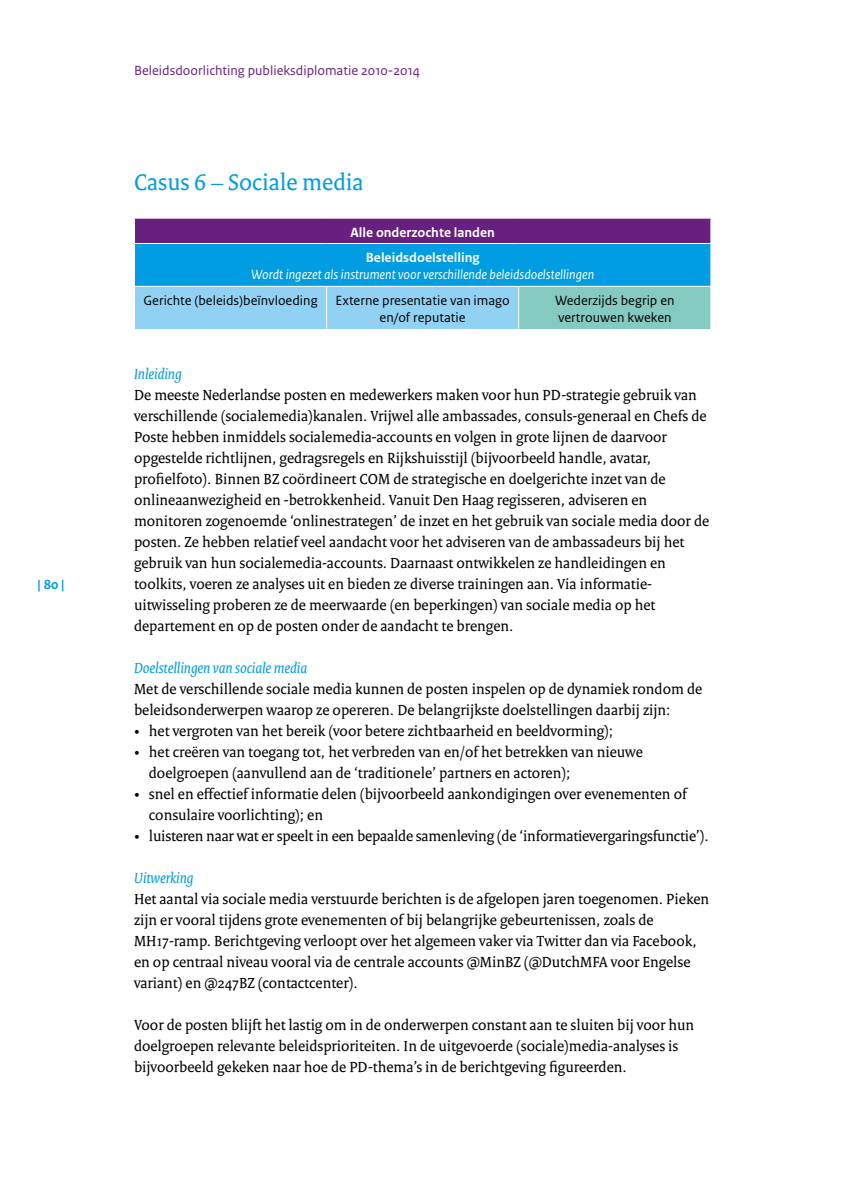
<style>
.page{position:relative;width:844px;height:1191px;background:#fff}
.page>*{position:absolute;margin:0;border:0;box-sizing:border-box;transform-origin:0 0}
._04_RO_Paragraafkop{font:24.5px "Rijksoverheid Serif";color:#009de2}
._10_RO_Broodtekst{font:15.75px/21px "Rijksoverheid Serif";color:#000}
._06_RO_Subalineakop{font:italic 15.75px "Rijksoverheid Serif";color:#009de2}
._32_RO_Tabel_Broodte{font:14px/17.5px "Rijksoverheid Sans Text";color:#000;text-align:center}
._31_RO_Tabel_Tussenk{font:italic 14px "Rijksoverheid Sans Text";color:#fff}
.t1{font:14px "Rijksoverheid Sans Text";color:#67207f}
._31_RO_Tabel_Tussenk-2{font:700 14px "Rijksoverheid Sans Text";color:#fff}
.t2{font:700 14px "Rijksoverheid Sans Text";color:#009de2}
</style>
<div class="page">
<div style="left:134px;top:218px;width:576px;height:25px;background:#67207f"></div>
<div style="left:134px;top:243px;width:576px;height:43px;background:#009de2"></div>
<div style="left:135px;top:287px;width:383px;height:42px;background:#91d1f3"></div>
<div style="left:518px;top:286px;width:192px;height:43px;background:#84cac0"></div>
<hr style="left:326px;top:287px;width:1px;height:42px;background:#fff">
<hr style="left:518px;top:287px;width:1px;height:42px;background:#fff">
<hr style="left:134px;top:218px;width:192px;height:1px;background:#fff">
<svg style="left:134px;top:219px;width:1px;height:24px"></svg>
<hr style="left:326px;top:218px;width:192px;height:1px;background:#fff">
<hr style="left:518px;top:218px;width:193px;height:1px;background:#fff">
<svg style="left:710px;top:219px;width:1px;height:24px"></svg>
<hr style="left:134px;top:243px;width:192px;height:1px;background:#fff">
<hr style="left:134px;top:244px;width:1px;height:42px;background:#fff">
<hr style="left:326px;top:243px;width:192px;height:1px;background:#fff">
<hr style="left:518px;top:243px;width:193px;height:1px;background:#fff">
<hr style="left:518px;top:286px;width:193px;height:1px;background:#fff">
<p class="t2" style="left:38px;top:576px;width:28px">| 80 |</p>
<p class="t1" style="left:134px;top:62px;width:287px">Beleidsdoorlichting publieksdiplomatie 2010-2014</p>
<p class="_04_RO_Paragraafkop" style="left:134px;top:167px;width:231px">Casus 6 – Sociale media</p>
<p class="_31_RO_Tabel_Tussenk-2" style="left:350px;top:224px;width:146px">Alle onderzochte landen</p>
<p class="_31_RO_Tabel_Tussenk-2" style="left:365px;top:249px;width:115px">Beleidsdoelstelling</p>
<p class="_31_RO_Tabel_Tussenk" style="left:251px;top:267px;width:344px">Wordt ingezet als instrument voor verschillende beleidsdoelstellingen</p>
<p class="_32_RO_Tabel_Broodte" style="left:143px;top:291px;width:175px">Gerichte (beleids)beïnvloeding</p>
<p class="_32_RO_Tabel_Broodte" style="left:335px;top:291px;width:176px">Externe presentatie van imago en/of reputatie</p>
<p class="_32_RO_Tabel_Broodte" style="left:555px;top:291px;width:121px;text-align:left">Wederzijds begrip en vertrouwen kweken</p>
<p class="_06_RO_Subalineakop" style="left:134px;top:364px;width:49px">Inleiding</p>
<p class="_10_RO_Broodtekst" style="left:134px;top:384px;width:576px">De meeste Nederlandse posten en medewerkers maken voor hun PD-strategie gebruik van verschillende (socialemedia)kanalen. Vrijwel alle ambassades, consuls-generaal en Chefs de Poste hebben inmiddels socialemedia-accounts en volgen in grote lijnen de daarvoor opgestelde richtlijnen, gedragsregels en Rijkshuisstijl (bijvoorbeeld handle, avatar, profielfoto). Binnen BZ coördineert COM de strategische en doelgerichte inzet van de onlineaanwezigheid en -betrokkenheid. Vanuit Den Haag regisseren, adviseren en monitoren zogenoemde ‘onlinestrategen’ de inzet en het gebruik van sociale media door de posten. Ze hebben relatief veel aandacht voor het adviseren van de ambassadeurs bij het gebruik van hun socialemedia-accounts. Daarnaast ontwikkelen ze handleidingen en toolkits, voeren ze analyses uit en bieden ze diverse trainingen aan. Via informatie&shy;uitwisseling proberen ze de meerwaarde (en beperkingen) van sociale media op het departement en op de posten onder de aandacht te brengen.</p>
<p class="_06_RO_Subalineakop" style="left:134px;top:658px;width:174px">Doelstellingen van sociale media</p>
<p class="_10_RO_Broodtekst" style="left:134px;top:678px;width:569px">Met de verschillende sociale media kunnen de posten inspelen op de dynamiek rondom de beleidsonderwerpen waarop ze opereren. De belangrijkste doelstellingen daarbij zijn:</p>
<p class="_10_RO_Broodtekst" style="left:134px;top:720px;width:480px">• het vergroten van het bereik (voor betere zichtbaarheid en beeldvorming);</p>
<p class="_10_RO_Broodtekst" style="left:149px;top:741px;width:495px;text-indent:-15px">• het creëren van toegang tot, het verbreden van en/of het betrekken van nieuwe doelgroepen (aanvullend aan de ‘traditionele’ partners en actoren);</p>
<p class="_10_RO_Broodtekst" style="left:149px;top:783px;width:539px;text-indent:-15px">• snel en effectief informatie delen (bijvoorbeeld aankondigingen over evenementen of consulaire voorlichting); en</p>
<p class="_10_RO_Broodtekst" style="left:134px;top:825px;width:576px">• luisteren naar wat er speelt in een bepaalde samenleving (de ‘informatievergaringsfunctie’).</p>
<p class="_06_RO_Subalineakop" style="left:134px;top:868px;width:61px">Uitwerking</p>
<p class="_10_RO_Broodtekst" style="left:134px;top:888px;width:576px">Het aantal via sociale media verstuurde berichten is de afgelopen jaren toegenomen. Pieken zijn er vooral tijdens grote evenementen of bij belangrijke gebeurtenissen, zoals de MH17-ramp. Berichtgeving verloopt over het algemeen vaker via Twitter dan via Facebook, en op centraal niveau vooral via de centrale accounts @MinBZ (@DutchMFA voor Engelse variant) en @247BZ (contactcenter).</p>
<p class="_10_RO_Broodtekst" style="left:134px;top:1014px;width:561px">Voor de posten blijft het lastig om in de onderwerpen constant aan te sluiten bij voor hun doelgroepen relevante beleidsprioriteiten. In de uitgevoerde (sociale)media-analyses is bijvoorbeeld gekeken naar hoe de PD-thema’s in de berichtgeving figureerden.</p>
</div>
